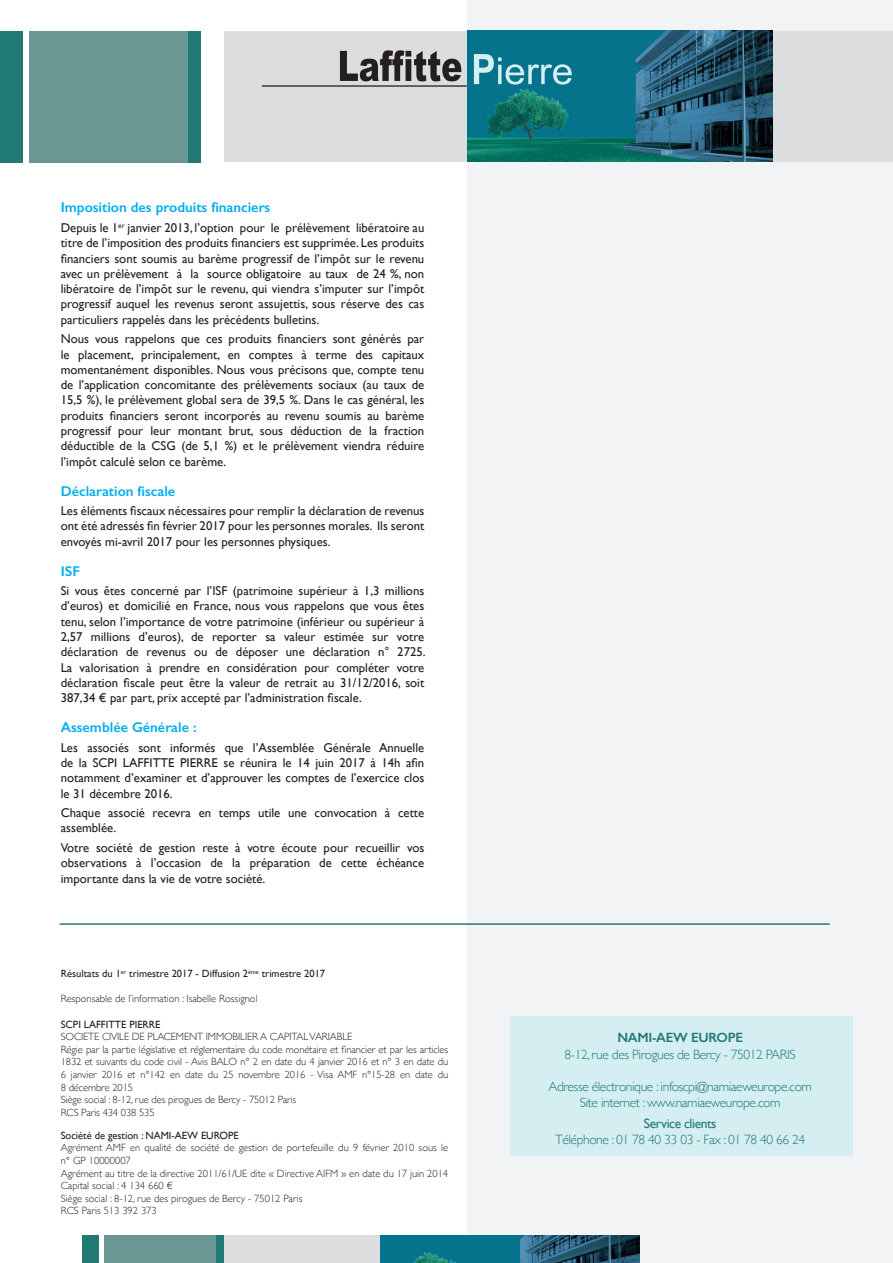
<style>
.page{position:relative;width:893px;height:1263px;background:#fff}
.page>*{position:absolute;margin:0;border:0;box-sizing:border-box;transform-origin:0 0}
.t1{font:600 14.25px "Gill Sans";color:#00aeef}
.t2{font:300 13.5px/16.2px "Gill Sans";letter-spacing:-.03em;color:#217973;text-align:center}
.t3{font:600 13.5px "Gill Sans";letter-spacing:-.02em;color:#217973}
.t4{font:13.5px "Gill Sans";letter-spacing:-.03em;color:#217973}
.t5{font:12.75px/15.3px "Gill Sans";color:#231f20;text-align:justify}
.t6{font:300 10.5px/12.6px "Gill Sans";letter-spacing:-.01em;color:#231f20}
.t7{font:10.5px "Gill Sans";color:#231f20}
</style>
<div class="page">
<div style="left:467px;top:0;width:426px;height:1263px;background:#f2f3f4"></div>
<hr style="left:60px;top:923px;width:770px;height:2px;background:#217973">
<div style="left:511px;top:1016px;width:342px;height:139px;background:#d5eef1"></div>
<div style="left:0;top:31px;width:22px;height:132px;background:#217973"></div>
<div style="left:188px;top:31px;width:12px;height:132px;background:#217973"></div>
<div style="left:30px;top:31px;width:158px;height:132px;background:#6a9693"></div>
<div style="left:225px;top:31px;width:668px;height:131px;background:#dcdddf"></div>
<img style="left:468px;top:31px;width:305px;height:131px">
<hr style="left:262px;top:85px;width:205px;height:2px;background:#231f20">
<svg style="left:340px;top:50px;width:121px;height:31px"></svg>
<svg style="left:474px;top:54px;width:98px;height:31px;background:#4799ac"></svg>
<div style="left:83px;top:1235px;width:16px;height:28px;background:#217973"></div>
<div style="left:216px;top:1235px;width:8px;height:28px;background:#217973"></div>
<div style="left:104px;top:1235px;width:112px;height:28px;background:#6a9693"></div>
<div style="left:224px;top:1235px;width:164px;height:28px;background:#dcdddf"></div>
<img style="left:381px;top:1235px;width:258px;height:28px">
<p class="t1" style="left:61px;top:199px;width:211px">Imposition des produits financiers</p>
<p class="t5" style="left:61px;top:220px;width:365px">Depuis le 1<sup>er</sup> janvier 2013, l’option pour le prélèvement libératoire au titre de l’imposition des produits financiers est supprimée. Les produits financiers sont soumis au barème progressif de l’impôt sur le revenu avec un prélèvement à la source obligatoire au taux de 24 %, non libératoire de l’impôt sur le revenu, qui viendra s’imputer sur l’impôt progressif auquel les revenus seront assujettis, sous réserve des cas particuliers rappelés dans les précédents bulletins.</p>
<p class="t5" style="left:61px;top:331px;width:365px">Nous vous rappelons que ces produits financiers sont générés par le placement, principalement, en comptes à terme des capitaux momentanément disponibles. Nous vous précisons que, compte tenu de l’application concomitante des prélèvements sociaux (au taux de 15,5 %), le prélèvement global sera de 39,5 %. Dans le cas général, les produits financiers seront incorporés au revenu soumis au barème progressif pour leur montant brut, sous déduction de la fraction déductible de la CSG (de 5,1 %) et le prélèvement viendra réduire l’impôt calculé selon ce barème.</p>
<p class="t1" style="left:61px;top:482px;width:116px">Déclaration fiscale</p>
<p class="t5" style="left:61px;top:503px;width:365px">Les éléments fiscaux nécessaires pour remplir la déclaration de revenus ont été adressés fin février 2017 pour les personnes morales. Ils seront envoyés mi-avril 2017 pour les personnes physiques.</p>
<p class="t1" style="left:61px;top:562px;width:21px">ISF</p>
<p class="t5" style="left:61px;top:583px;width:366px">Si vous êtes concerné par l’ISF (patrimoine supérieur à 1,3 millions d’euros) et domicilié en France, nous vous rappelons que vous êtes tenu, selon l’importance de votre patrimoine (inférieur ou supérieur à 2,57 millions d’euros), de reporter sa valeur estimée sur votre déclaration de revenus ou de déposer une déclaration n° 2725.<br>La valorisation à prendre en considération pour compléter votre déclaration fiscale peut être la valeur de retrait au 31/12/2016, soit 387,34 € par part, prix accepté par l’administration fiscale.</p>
<p class="t1" style="left:61px;top:719px;width:137px">Assemblée Générale :</p>
<p class="t5" style="left:61px;top:739px;width:365px">Les associés sont informés que l’Assemblée Générale Annuelle de la SCPI LAFFITTE PIERRE se réunira le 14 juin 2017 à 14h afin notamment d’examiner et d’approuver les comptes de l’exercice clos le 31 décembre 2016.</p>
<p class="t5" style="left:61px;top:805px;width:365px">Chaque associé recevra en temps utile une convocation à cette assemblée.</p>
<p class="t5" style="left:61px;top:840px;width:365px">Votre société de gestion reste à votre écoute pour recueillir vos observations à l’occasion de la préparation de cette échéance importante dans la vie de votre société.</p>
<p class="t7" style="left:61px;top:967px;width:266px">Résultats du 1<sup>er</sup> trimestre 2017 - Diffusion 2<sup>ème</sup> trimestre 2017</p>
<p class="t6" style="left:61px;top:992px;width:198px">Responsable de l’information : Isabelle Rossignol</p>
<p class="t7" style="left:61px;top:1018px;width:101px">SCPI LAFFITTE PIERRE</p>
<p class="t6" style="left:61px;top:1030px;width:389px">SOCIETE CIVILE DE PLACEMENT IMMOBILIER A CAPITAL VARIABLE<br>Régie par la partie législative et réglementaire du code monétaire et financier et par les articles 1832 et suivants du code civil - Avis BALO n° 2 en date du 4 janvier 2016 et n° 3 en date du 6 janvier 2016 et n°142 en date du 25 novembre 2016 - Visa AMF n°15-28 en date du 8 décembre 2015<br>Siège social : 8-12, rue des pirogues de Bercy - 75012 Paris<br>RCS Paris 434 038 535</p>
<p class="t7" style="left:61px;top:1129px;width:179px">Société de gestion : NAMI-AEW EUROPE</p>
<p class="t6" style="left:61px;top:1141px;width:389px">Agrément AMF en qualité de société de gestion de portefeuille du 9 février 2010 sous le n° GP 10000007<br>Agrément au titre de la directive 2011/61/UE dite « Directive AIFM » en date du 17 juin 2014<br>Capital social : 4 134 660 €<br>Siège social : 8-12, rue des pirogues de Bercy - 75012 Paris<br>RCS Paris 513 392 373</p>
<p class="t3" style="left:617px;top:1030px;width:127px">NAMI-AEW EUROPE</p>
<p class="t2" style="left:564px;top:1045px;width:233px">8-12, rue des Pirogues de Bercy - 75012 PARIS</p>
<p class="t2" style="left:548px;top:1078px;width:265px">Adresse électronique : infoscpi@namiaeweurope.com<br>Site internet : www.namiaeweurope.com</p>
<p class="t4" style="left:644px;top:1115px;width:74px">Service clients</p>
<p class="t2" style="left:555px;top:1131px;width:252px">Téléphone : 01 78 40 33 03 - Fax : 01 78 40 66 24</p>
</div>
